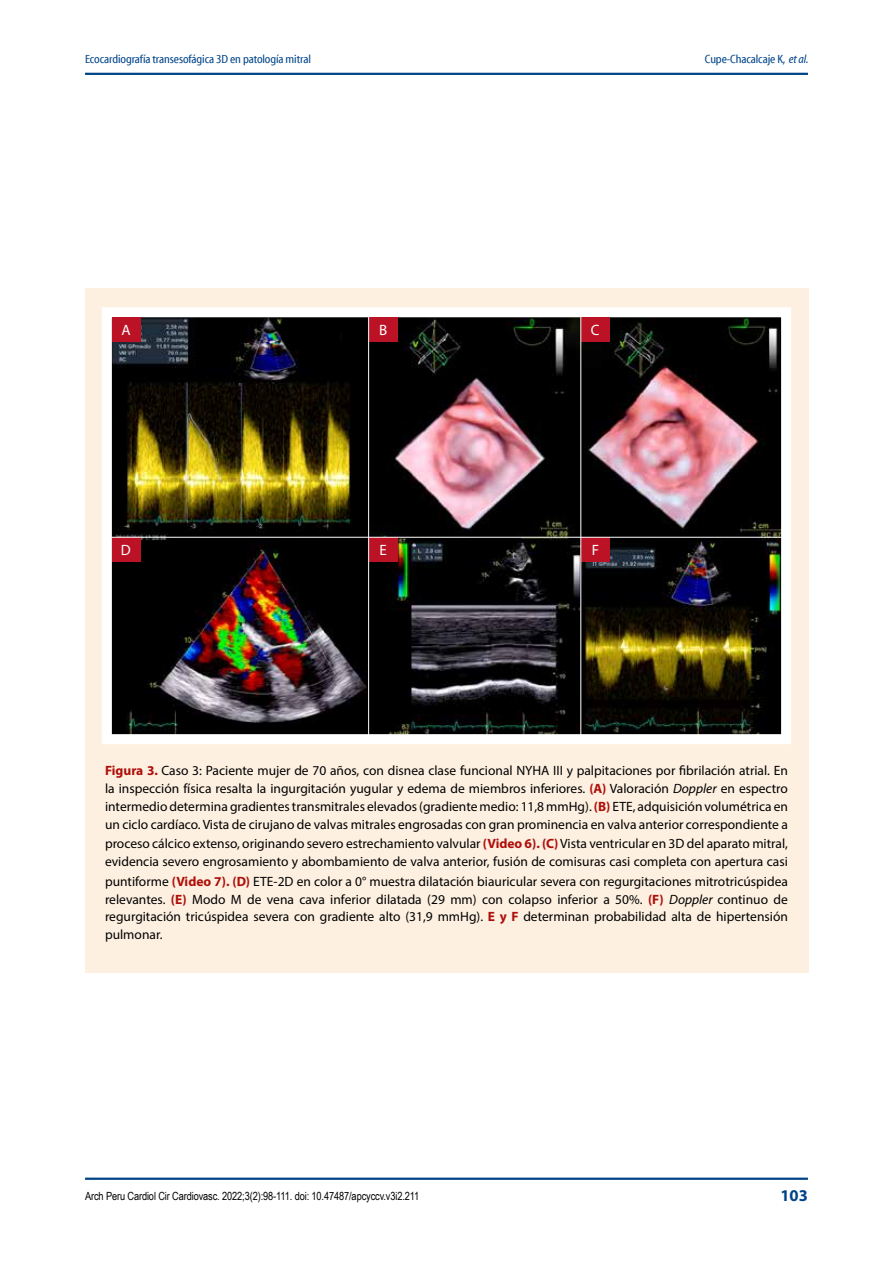
<style>
.page{position:relative;width:893px;height:1263px;background:#fff}
.page>*{position:absolute;margin:0;border:0;box-sizing:border-box;transform-origin:0 0}
.t1{font:700 16.5px "Myriad Pro";color:#048}
.t2{font:15px "Myriad Pro";color:#fff}
.t3{font:13.5px/18px "Myriad Pro";color:#000;text-align:justify}
.t4{font:12px "Myriad Cn Web";letter-spacing:-.01em;color:#048}
.t5{font:11.25px "Arial Narrow";letter-spacing:-.01em;color:#000}
.s1{font-family:"Myriad Cn It Web"}
.s2{font-weight:700;color:#ae0f0a}
.s3{font-style:italic}
</style>
<div class="page">
<hr style="left:85px;top:73px;width:723px;height:2px;background:#048">
<hr style="left:85px;top:1177px;width:723px;height:3px;background:#048">
<div style="left:85px;top:288px;width:724px;height:685px;background:#fdf0e1"></div>
<img style="left:113px;top:318px;width:667px;height:415px">
<div style="left:102px;top:307px;width:689px;height:437px;border:10px solid #fff"></div>
<div style="left:112px;top:317px;width:28px;height:25px;background:#bb1225"></div>
<div style="left:112px;top:537px;width:28px;height:25px;background:#bb1225"></div>
<div style="left:369px;top:317px;width:28px;height:25px;background:#bb1225"></div>
<div style="left:369px;top:537px;width:28px;height:25px;background:#bb1225"></div>
<div style="left:581px;top:317px;width:29px;height:25px;background:#bb1225"></div>
<div style="left:581px;top:537px;width:29px;height:25px;background:#bb1225"></div>
<hr style="left:111px;top:537px;width:674px;height:1px;background:#fff">
<hr style="left:368px;top:313px;width:1px;height:428px;background:#fff">
<hr style="left:580px;top:313px;width:1px;height:428px;background:#fff">
<p class="t4" style="left:85px;top:53px;width:227px">Ecocardiografía transesofágica 3D en patología mitral</p>
<p class="t4" style="left:705px;top:53px;width:105px">Cupe-Chacalcaje K, <span class="s1">et al.</span></p>
<p class="t2" style="left:121px;top:321px;width:11px">A</p>
<p class="t2" style="left:121px;top:540px;width:11px">D</p>
<p class="t2" style="left:379px;top:321px;width:10px">B</p>
<p class="t2" style="left:379px;top:540px;width:9px">E</p>
<p class="t2" style="left:591px;top:321px;width:10px">C</p>
<p class="t2" style="left:592px;top:540px;width:9px">F</p>
<p class="t3" style="left:105px;top:761px;width:684px"><span class="s2">Figura 3.</span> Caso 3: Paciente mujer de 70 años, con disnea clase funcional NYHA III y palpitaciones por fibrilación atrial. En la inspección física resalta la ingurgitación yugular y edema de miembros inferiores. <span class="s2">(A)</span> Valoración <span class="s3">Doppler</span> en espectro intermedio determina gradientes transmitrales elevados (gradiente medio: 11,8 mmHg). <span class="s2">(B)</span> ETE, adquisición volumétrica en un ciclo cardíaco. Vista de cirujano de valvas mitrales engrosadas con gran prominencia en valva anterior correspondiente a</p>
<p class="t3" style="left:105px;top:834px;width:684px">proceso cálcico extenso, originando severo estrechamiento valvular <span class="s2">(Video 6). (C)</span> Vista ventricular en 3D del aparato mitral, evidencia severo engrosamiento y abombamiento de valva anterior, fusión de comisuras casi completa con apertura casi</p>
<p class="t3" style="left:105px;top:872px;width:684px">puntiforme <span class="s2">(Video 7). (D)</span> ETE-2D en color a 0° muestra dilatación biauricular severa con regurgitaciones mitrotricúspidea relevantes. <span class="s2">(E)</span> Modo M de vena cava inferior dilatada (29 mm) con colapso inferior a 50%. <span class="s2">(F)</span> <span class="s3">Doppler</span> continuo de regurgitación tricúspidea severa con gradiente alto (31,9 mmHg). <span class="s2">E y F</span> determinan probabilidad alta de hipertensión pulmonar.</p>
<p class="t5" style="left:85px;top:1188px;width:336px">Arch Peru Cardiol Cir Cardiovasc. 2022;3(2):98-111. doi: 10.47487/apcyccv.v3i2.211</p>
<p class="t1" style="left:780px;top:1184px;width:29px">103</p>
</div>
